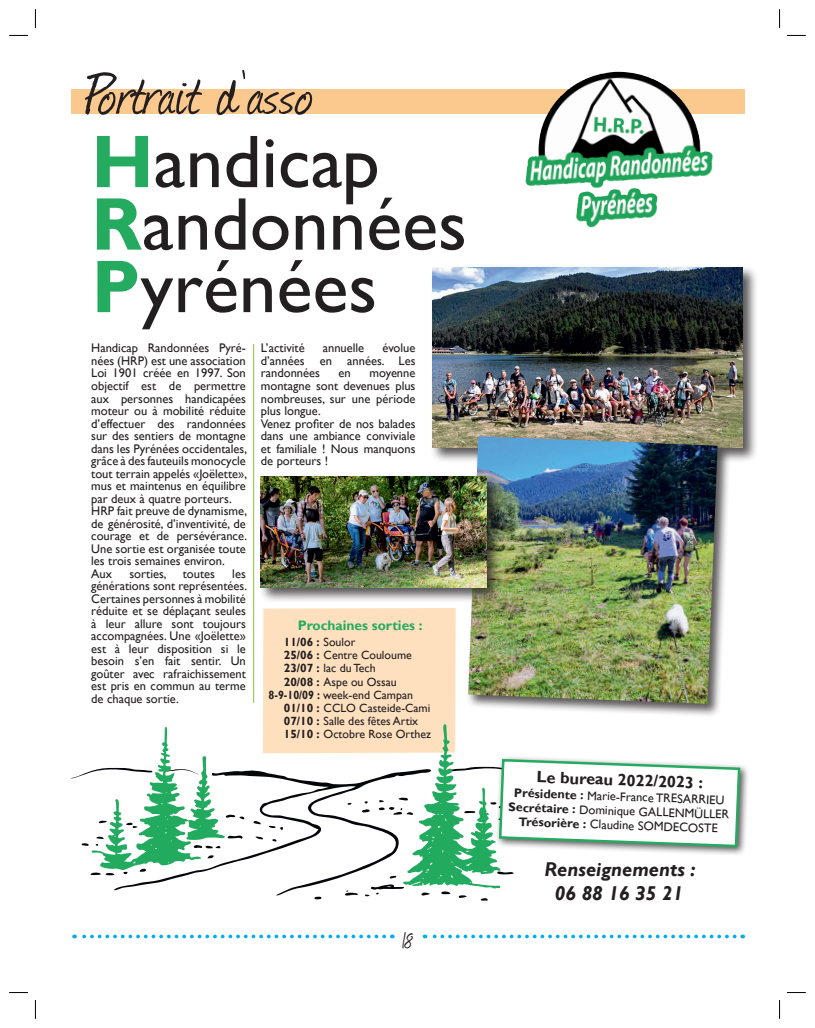
<style>
.page{position:relative;width:815px;height:1028px;background:#fff}
.page>*{position:absolute;margin:0;border:0;box-sizing:border-box;transform-origin:0 0}
.t1{font:75px/62.5px "Gill Sans";color:#231f20}
.t2{font:68.75px "Journal";color:#231f20}
.t3{font:25px "Journal";color:#231f20}
.t4{font:italic 700 20px/23.8px "Gill Sans";color:#231f20;text-align:center}
.t5{font:700 16.25px "Gill Sans";color:#231f20}
.t6{font:700 13.75px "Gill Sans";color:#25ab60}
.t7{font:12.5px/12.5px "Gill Sans";color:#231f20}
.t8{font:11.88px "Gill Sans";color:#231f20}
.t9{font:700 11.88px "Gill Sans";color:#231f20}
.s1{font-weight:700;color:#25ab60}
.s2{font-weight:400}
.s3{font-weight:700}
</style>
<div class="page">
<hr style="left:253px;top:344px;width:1px;height:359px;background:#8bc63e">
<svg style="left:71px;top:89px;width:673px;height:25px;background:#f4c895"></svg>
<svg style="left:424px;top:934px;width:311px;height:4px"></svg>
<svg style="left:74px;top:934px;width:310px;height:4px"></svg>
<img style="left:525px;top:73px;width:79px;height:113px">
<div style="left:430px;top:265px;width:328px;height:198px;background:#231f20;opacity:.75"></div>
<img style="left:432px;top:268px;width:311px;height:179px">
<div style="left:466px;top:434px;width:265px;height:283px;background:#231f20;opacity:.75"></div>
<img style="left:468px;top:436px;width:250px;height:172px">
<div style="left:258px;top:474px;width:244px;height:129px;background:#231f20;opacity:.75"></div>
<img style="left:261px;top:477px;width:226px;height:110px">
<svg style="left:114px;top:770px;width:137px;height:121px"></svg>
<svg style="left:71px;top:726px;width:174px;height:149px"></svg>
<div style="left:495px;top:755px;width:254px;height:101px;background:#231f20;opacity:.75"></div>
<img style="left:251px;top:608px;width:491px;height:292px">
<svg style="left:9px;top:35px;width:19px;height:1px"></svg>
<svg style="left:787px;top:35px;width:19px;height:1px"></svg>
<svg style="left:9px;top:992px;width:19px;height:1px"></svg>
<svg style="left:787px;top:992px;width:19px;height:1px"></svg>
<svg style="left:35px;top:9px;width:1px;height:19px"></svg>
<svg style="left:35px;top:1000px;width:1px;height:18px"></svg>
<svg style="left:779px;top:9px;width:1px;height:19px"></svg>
<svg style="left:779px;top:1000px;width:1px;height:18px"></svg>
<h2 class="t2" style="left:85px;top:47px;width:229px">Portrait d’asso</h2>
<h1 class="t1" style="left:91px;top:132px;width:377px"><span class="s1">H</span>andicap<br><span class="s1">R</span>andonnées<br><span class="s1">P</span>yrénées</h1>
<p class="t7" style="left:91px;top:342px;width:157px">Handicap Randonnées Pyré&shy;nées (HRP) est une association<br>Loi 1901 créée en 1997. Son objectif est de permettre aux personnes handicapées moteur ou à mobilité réduite d’effectuer des randonnées sur des sentiers de montagne dans les Pyrénées occidentales, grâce à des fauteuils monocycle tout terrain appelés «Joëlette», mus et maintenus en équilibre par deux à quatre porteurs.<br>HRP fait preuve de dynamisme, de générosité, d’inventivité, de courage et de persévérance.<br>Une sortie est organisée toute les trois semaines environ.<br>Aux</p>
<p class="t7" style="left:91px;top:567px;width:157px;text-align:justify;text-indent:141px">les générations sont représentées.<br>Certaines personnes à mobilité réduite et se déplaçant seules à leur allure sont toujours accompagnées. Une «Joëlette» est à leur disposition si le besoin s’en fait sentir. Un goûter avec rafraichissement est pris en commun au terme de chaque sortie.</p>
<p class="t7" style="left:129px;top:567px;width:39px">sorties,</p>
<p class="t7" style="left:183px;top:567px;width:34px">toutes</p>
<p class="t7" style="left:261px;top:342px;width:156px;text-align:justify;text-indent:122px">évolue d’années en années. Les randonnées</p>
<p class="t7" style="left:261px;top:342px;width:45px">L’activité</p>
<p class="t7" style="left:323px;top:342px;width:43px">annuelle</p>
<p class="t7" style="left:261px;top:367px;width:156px;text-indent:109px">moyenne montagne sont devenues plus nombreuses, sur une période plus longue.<br>Venez profiter de nos balades dans une ambiance conviviale et familiale ! Nous manquons de porteurs !</p>
<p class="t7" style="left:339px;top:367px;width:14px">en</p>
<p class="t6" style="left:298px;top:617px;width:127px">Prochaines sorties :</p>
<p class="t9" style="left:284px;top:635px;width:73px">11/06 : <span class="s2">Soulor</span></p>
<p class="t8" style="left:284px;top:648px;width:130px"><span class="s3">25/06 :</span> Centre Couloume</p>
<p class="t8" style="left:284px;top:661px;width:94px"><span class="s3">23/07 :</span> lac du Tech</p>
<p class="t8" style="left:284px;top:674px;width:114px"><span class="s3">20/08 :</span> Aspe ou Ossau</p>
<p class="t8" style="left:269px;top:687px;width:146px"><span class="s3">8-9-10/09 :</span> week-end Campan</p>
<p class="t8" style="left:284px;top:700px;width:148px"><span class="s3">01/10 :</span> CCLO Casteide-Cami</p>
<p class="t8" style="left:284px;top:713px;width:136px"><span class="s3">07/10 :</span> Salle des fêtes Artix</p>
<p class="t8" style="left:284px;top:726px;width:149px"><span class="s3">15/10 :</span> Octobre Rose Orthez</p>
<h3 class="t3" style="left:402px;top:923px;width:12px">18</h3>
<h3 class="t5" style="left:537px;top:767px;width:168px;rotate:2deg">Le bureau 2022/2023 :</h3>
<p class="t7" style="left:509px;top:785px;width:222px;line-height:14.2px;text-align:center;rotate:2deg"><span class="s3">Présidente :</span> Marie-France TRESARRIEU<br><span class="s3">Secrétaire :</span> Dominique GALLENMÜLLER<br><span class="s3">Trésorière :</span> Claudine SOMDECOSTE</p>
<h3 class="t4" style="left:544px;top:858px;width:153px">Renseignements :<br>06 88 16 35 21</h3>
</div>
